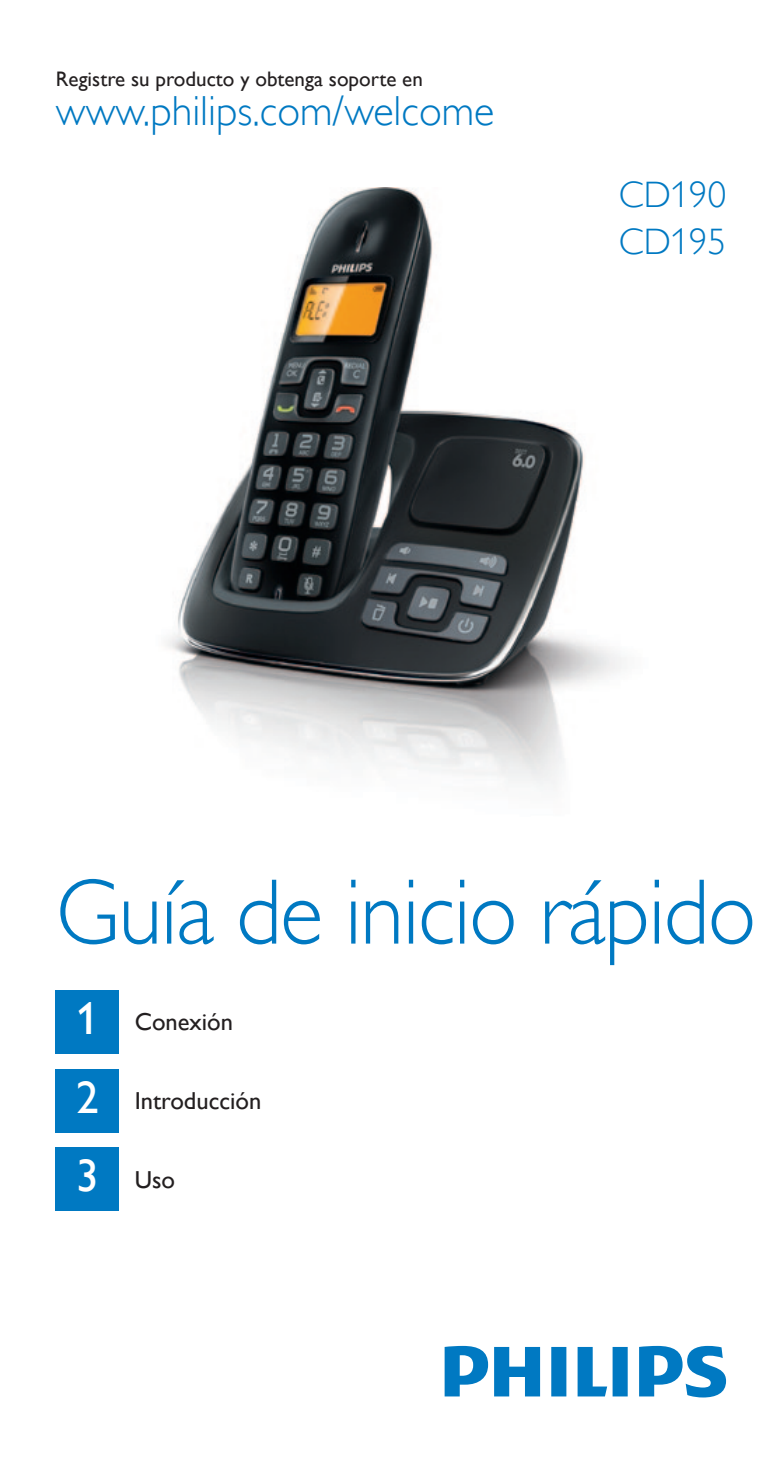
<style>
.page{position:relative;width:782px;height:1469px;background:#fff}
.page>*{position:absolute;margin:0;border:0;box-sizing:border-box;transform-origin:0 0}
.t1{font:93.45px "Gill Sans Alt One WGL Light";letter-spacing:-.015em;color:#0079c2;scale:.95 1}
.t2{font:42px "Gill Sans Alt One WGL Light";color:#0079c2}
.t3{font:36.75px/47.2px "Gill Sans Alt One WGL Light";color:#0079c2}
.t4{font:24.5px "Gill Sans Alt One WGL";color:#231f20}
.t5{font:21px "Gill Sans Alt One WGL";color:#231f20}
.s1{font-size:45.5px;color:#fff}
</style>
<div class="page">
<img style="left:166px;top:187px;width:456px;height:600px">
<svg style="left:444px;top:1345px;width:281px;height:52px"></svg>
<div style="left:56px;top:990px;width:63px;height:63px;background:#0079c2"></div>
<div style="left:56px;top:1069px;width:63px;height:63px;background:#0079c2"></div>
<div style="left:56px;top:1147px;width:63px;height:63px;background:#0079c2"></div>
<p class="t5" style="left:56px;top:64px;width:368px">Registre su producto y obtenga soporte en</p>
<h2 class="t2" style="left:56px;top:83px;width:440px">www.philips.com/welcome</h2>
<h3 class="t3" style="left:618px;top:171px;width:109px">CD190<br>CD195</h3>
<h1 class="t1" style="left:56px;top:851px;width:738px">Guía de inicio rápido</h1>
<p class="t4" style="left:76px;top:1005px;width:158px"><span class="s1">1</span> Conexión</p>
<p class="t4" style="left:76px;top:1083px;width:187px"><span class="s1">2</span> Introducción</p>
<p class="t4" style="left:76px;top:1162px;width:100px"><span class="s1">3</span> Uso</p>
</div>
